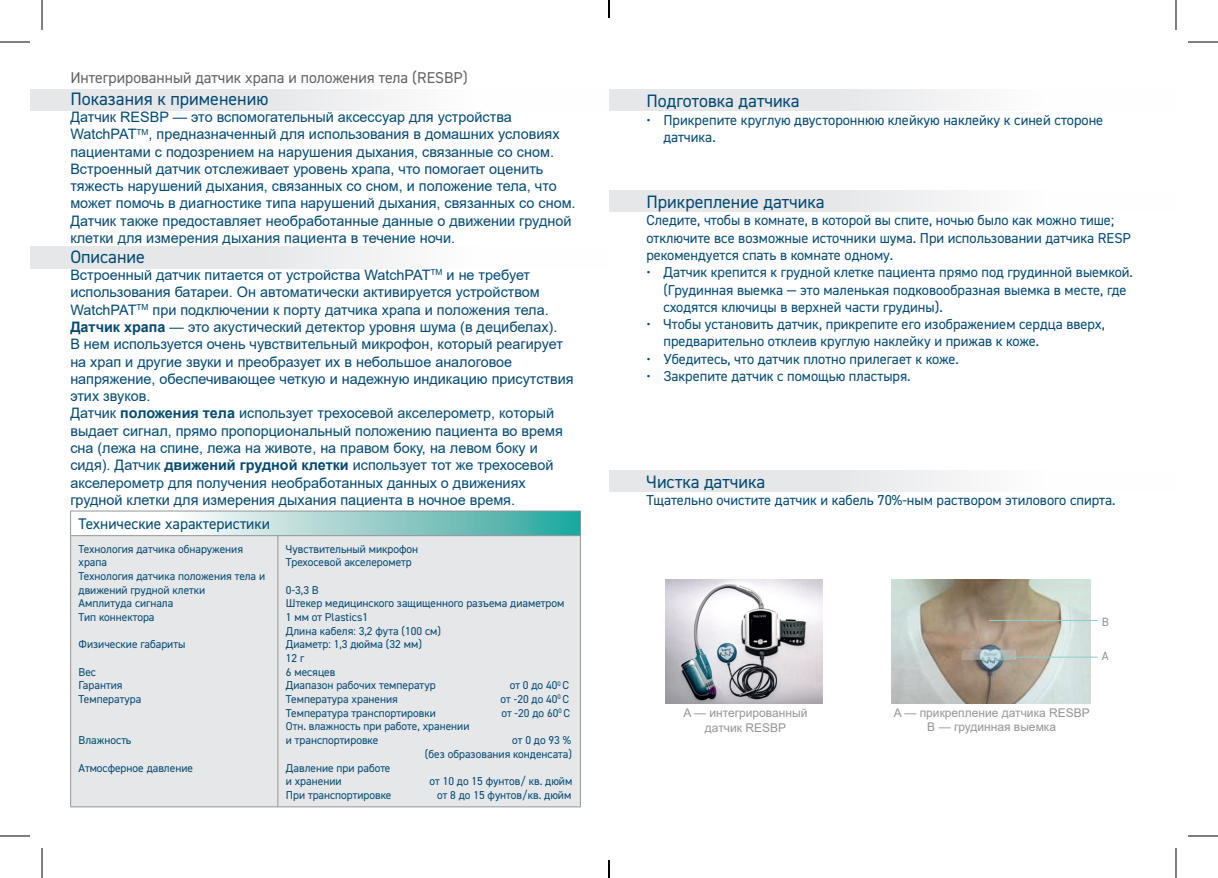
<style>
.page{position:relative;width:1218px;height:878px;background:#fff}
.page>*{position:absolute;margin:0;border:0;box-sizing:border-box;transform-origin:0 0}
.t1{font:18px "DIN2014";color:#034a72}
.t2{font:15.6px "DIN2014";color:#636366}
.t3{font:15.4px "DIN2014";color:#034a72}
.t4{font:14.4px/17.2px "Arial";color:#034a72}
.t5{font:14.4px/17.2px "DIN2014";color:#034a72}
.t6{font:12px/14.4px "Arial";color:#939598;text-align:center}
.t7{font:12px "DIN2014";color:#939598}
.t8{font:11.4px/13.6px "DIN2014";color:#034a72}
.s1{font-weight:700}
</style>
<div class="page">
<div style="left:31px;top:89px;width:578px;height:22px;background:linear-gradient(to right,#dfe1e3,#fff)"></div>
<div style="left:31px;top:246px;width:578px;height:23px;background:linear-gradient(to right,#dfe1e3,#fff)"></div>
<div style="left:609px;top:190px;width:567px;height:21px;background:linear-gradient(to right,#dfe1e3,#fff)"></div>
<div style="left:609px;top:90px;width:567px;height:21px;background:linear-gradient(to right,#dfe1e3,#fff)"></div>
<div style="left:609px;top:470px;width:567px;height:21px;background:linear-gradient(to right,#dfe1e3,#fff)"></div>
<svg style="left:71px;top:512px;width:509px;height:23px"></svg>
<div style="left:71px;top:536px;width:509px;height:270px;background:#e6e7e9"></div>
<hr style="left:70px;top:511px;width:208px;height:1px;background:#939598">
<svg style="left:70px;top:511px;width:1px;height:24px"></svg>
<hr style="left:278px;top:511px;width:303px;height:1px;background:#939598">
<svg style="left:580px;top:511px;width:1px;height:24px"></svg>
<hr style="left:70px;top:535px;width:208px;height:1px;background:#939598">
<hr style="left:70px;top:536px;width:1px;height:270px;background:#939598">
<hr style="left:278px;top:535px;width:303px;height:1px;background:#939598">
<hr style="left:278px;top:536px;width:1px;height:270px;background:#939598">
<hr style="left:580px;top:536px;width:1px;height:270px;background:#939598">
<hr style="left:70px;top:806px;width:208px;height:1px;background:#939598">
<hr style="left:278px;top:806px;width:303px;height:1px;background:#939598">
<img style="left:892px;top:580px;width:199px;height:123px">
<img style="left:666px;top:580px;width:157px;height:123px">
<hr style="left:989px;top:620px;width:109px;height:1px;background:#8bcecc">
<hr style="left:1004px;top:656px;width:94px;height:1px;background:#8bcecc">
<hr style="left:0;top:42px;width:30px;height:1px;background:#000">
<hr style="left:1188px;top:42px;width:30px;height:1px;background:#000">
<hr style="left:0;top:835px;width:30px;height:1px;background:#000">
<hr style="left:1188px;top:835px;width:30px;height:1px;background:#000">
<hr style="left:42px;top:0;width:1px;height:30px;background:#000">
<hr style="left:42px;top:848px;width:1px;height:30px;background:#000">
<hr style="left:1176px;top:0;width:1px;height:30px;background:#000">
<hr style="left:1176px;top:848px;width:1px;height:30px;background:#000">
<svg style="left:608px;top:0;width:2px;height:18px"></svg>
<svg style="left:608px;top:860px;width:2px;height:18px"></svg>
<p class="t2" style="left:70px;top:68px;width:399px">Интегрированный датчик храпа и положения тела (RESBP)</p>
<p class="t1" style="left:70px;top:87px;width:200px">Показания к применению</p>
<p class="t4" style="left:70px;top:108px;width:507px">Датчик RESBP — это вспомогательный аксессуар для устройства WatchPAT<sup>TM</sup>, предназначенный для использования в домашних условиях пациентами с подозрением на нарушения дыхания, связанные со сном.<br>Встроенный датчик отслеживает уровень храпа, что помогает оценить тяжесть нарушений дыхания, связанных со сном, и положение тела, что может помочь в диагностике типа нарушений дыхания, связанных со сном.</p>
<p class="t4" style="left:70px;top:212px;width:503px">Датчик также предоставляет необработанные данные о движении грудной клетки для измерения дыхания пациента в течение ночи.</p>
<p class="t1" style="left:70px;top:245px;width:76px">Описание</p>
<p class="t4" style="left:70px;top:266px;width:505px">Встроенный датчик питается от устройства WatchPAT<sup>TM</sup> и не требует использования батареи. Он автоматически активируется устройством WatchPAT<sup>TM</sup> при подключении к порту датчика храпа и положения тела.<br><span class="s1">Датчик храпа</span> — это акустический детектор уровня шума (в децибелах).<br>В нем используется очень чувствительный микрофон, который реагирует на храп и другие звуки и преобразует их в небольшое аналоговое напряжение, обеспечивающее четкую и надежную индикацию присутствия этих звуков.</p>
<p class="t4" style="left:70px;top:404px;width:494px">Датчик <span class="s1">положения тела</span> использует трехосевой акселерометр, который выдает сигнал, прямо пропорциональный положению пациента во время сна (лежа на спине, лежа на животе, на правом боку, на левом боку и сидя). Датчик <span class="s1">движений грудной клетки</span> использует тот же трехосевой акселерометр для получения необработанных данных о движениях грудной клетки для измерения дыхания пациента в ночное время.</p>
<p class="t3" style="left:79px;top:514px;width:193px">Технические характеристики</p>
<p class="t8" style="left:79px;top:541px;width:166px">Технология датчика обнаружения храпа</p>
<p class="t8" style="left:79px;top:569px;width:188px">Технология датчика положения тела и движений грудной клетки</p>
<p class="t8" style="left:79px;top:596px;width:96px">Амплитуда сигнала</p>
<p class="t8" style="left:79px;top:610px;width:77px">Тип коннектора</p>
<p class="t8" style="left:79px;top:637px;width:108px">Физические габариты</p>
<p class="t8" style="left:79px;top:665px;width:19px">Вес</p>
<p class="t8" style="left:79px;top:678px;width:45px">Гарантия</p>
<p class="t8" style="left:79px;top:692px;width:64px">Температура</p>
<p class="t8" style="left:79px;top:733px;width:54px">Влажность</p>
<p class="t8" style="left:79px;top:760px;width:116px">Атмосферное давление</p>
<p class="t8" style="left:286px;top:541px;width:134px">Чувствительный микрофон</p>
<p class="t8" style="left:286px;top:555px;width:127px">Трехосевой акселерометр</p>
<p class="t8" style="left:286px;top:582px;width:34px">0-3,3 В</p>
<p class="t8" style="left:286px;top:596px;width:280px">Штекер медицинского защищенного разъема диаметром<br>1 мм от Plastics1</p>
<p class="t8" style="left:286px;top:624px;width:157px">Длина кабеля: 3,2 фута (100 см)</p>
<p class="t8" style="left:286px;top:637px;width:138px">Диаметр: 1,3 дюйма (32 мм)</p>
<p class="t8" style="left:286px;top:651px;width:20px">12 г</p>
<p class="t8" style="left:286px;top:665px;width:51px">6 месяцев</p>
<p class="t8" style="left:286px;top:678px;width:151px">Диапазон рабочих температур</p>
<p class="t8" style="left:510px;top:678px;width:61px">от 0 до 40<sup>0</sup> C</p>
<p class="t8" style="left:286px;top:692px;width:114px">Температура хранения</p>
<p class="t8" style="left:501px;top:692px;width:70px">от -20 до 40<sup>0</sup> C</p>
<p class="t8" style="left:286px;top:706px;width:151px">Температура транспортировки</p>
<p class="t8" style="left:501px;top:706px;width:70px">от -20 до 60<sup>0</sup> C</p>
<p class="t8" style="left:286px;top:719px;width:185px">Отн. влажность при работе, хранении и транспортировке</p>
<p class="t8" style="left:512px;top:733px;width:60px">от 0 до 93 %</p>
<p class="t8" style="left:425px;top:747px;width:149px">(без образования конденсата)</p>
<p class="t8" style="left:286px;top:760px;width:106px">Давление при работе и хранении</p>
<p class="t8" style="left:430px;top:774px;width:144px">от 10 до 15 фунтов/ кв. дюйм</p>
<p class="t8" style="left:286px;top:788px;width:107px">При транспортировке</p>
<p class="t8" style="left:437px;top:788px;width:136px">от 8 до 15 фунтов/кв. дюйм</p>
<p class="t1" style="left:646px;top:90px;width:155px">Подготовка датчика</p>
<p class="t5" style="left:663px;top:111px;width:441px;text-indent:-17px">• Прикрепите круглую двустороннюю клейкую наклейку к синей стороне датчика.</p>
<p class="t1" style="left:646px;top:191px;width:180px">Прикрепление датчика</p>
<p class="t5" style="left:646px;top:212px;width:486px">Следите, чтобы в комнате, в которой вы спите, ночью было как можно тише; отключите все возможные источники шума. При использовании датчика RESP рекомендуется спать в комнате одному.</p>
<p class="t5" style="left:663px;top:263px;width:471px;text-indent:-17px">• Датчик крепится к грудной клетке пациента прямо под грудинной выемкой. (Грудинная выемка — это маленькая подковообразная выемка в месте, где сходятся ключицы в верхней части грудины).</p>
<p class="t5" style="left:663px;top:315px;width:443px;text-indent:-17px">• Чтобы установить датчик, прикрепите его изображением сердца вверх, предварительно отклеив круглую наклейку и прижав к коже.</p>
<p class="t5" style="left:646px;top:350px;width:314px">• Убедитесь, что датчик плотно прилегает к коже.</p>
<p class="t5" style="left:646px;top:367px;width:266px">• Закрепите датчик с помощью пластыря.</p>
<p class="t1" style="left:646px;top:470px;width:120px">Чистка датчика</p>
<p class="t5" style="left:646px;top:491px;width:471px">Тщательно очистите датчик и кабель 70%-ным раствором этилового спирта.</p>
<p class="t7" style="left:1102px;top:614px;width:9px">B</p>
<p class="t7" style="left:1102px;top:648px;width:8px">A</p>
<p class="t6" style="left:683px;top:706px;width:125px">A — интегрированный датчик RESBP</p>
<p class="t6" style="left:894px;top:705px;width:198px">A — прикрепление датчика RESBP<br>B — грудинная выемка</p>
</div>
